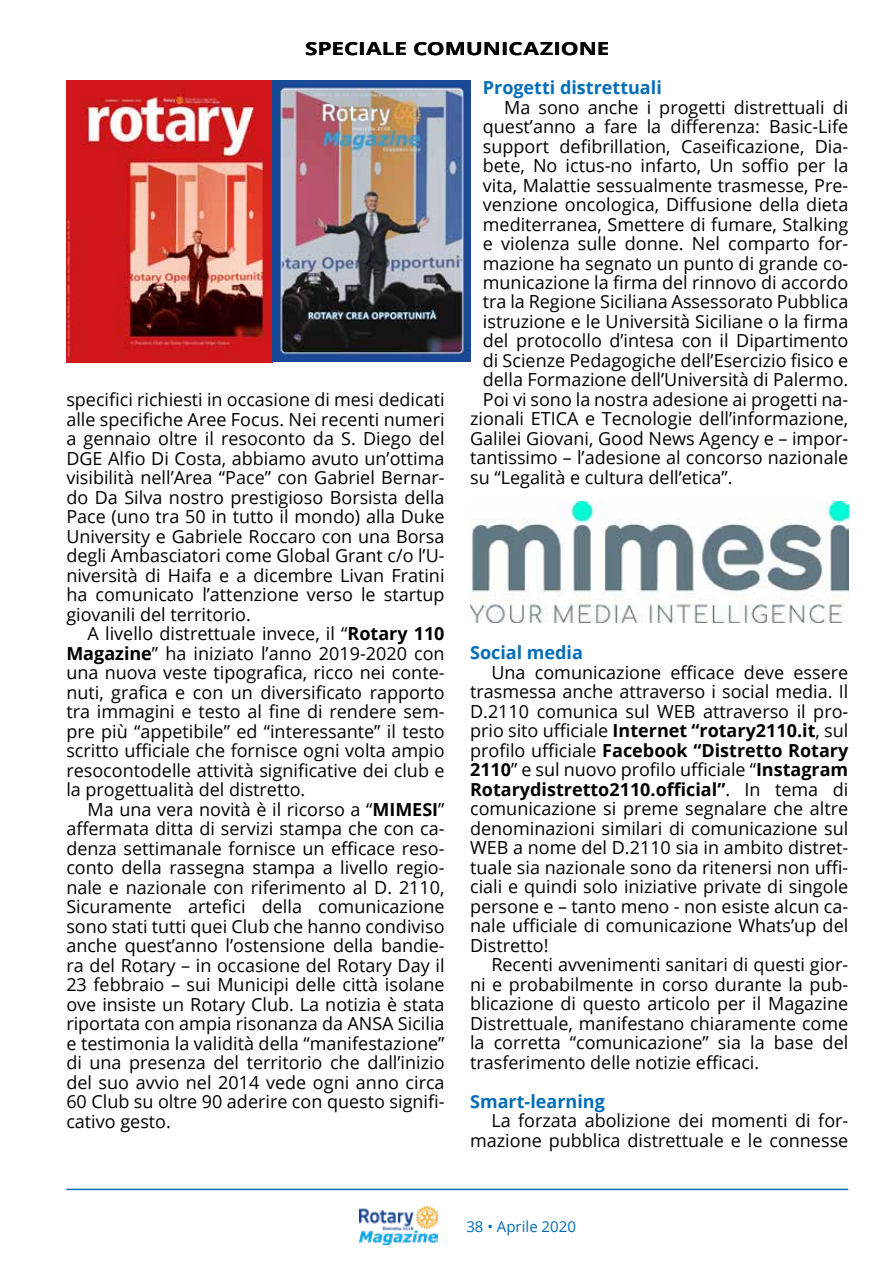
<style>
.page{position:relative;width:893px;height:1263px;background:#fff}
.page>*{position:absolute;margin:0;border:0;box-sizing:border-box;transform-origin:0 0}
.t1{font:18px "Open Sans";color:#000}
.t2{font:700 18px "Open Sans";color:#000}
.t3{font:700 18px "Open Sans";color:#006db8}
.t4{font:700 18px "Open Sans";color:#000;scale:1.25 1}
.t5{font:15px "Open Sans";color:#006db8}
.s1{font-weight:700}
.s2{font-weight:400}
</style>
<div class="page">
<img style="left:359px;top:1206px;width:78px;height:39px">
<hr style="left:66px;top:1189px;width:782px;height:1px;background:#006db8">
<img style="left:66px;top:80px;width:404px;height:282px">
<img style="left:470px;top:502px;width:378px;height:120px">
<p class="t4" style="left:305px;top:36px;width:245px">SPECIALELE COMUNUNICAZIONEE</p>
<p class="t4" style="left:332px;top:36px;width:12px">E</p>
<p class="t4" style="left:540px;top:36px;width:12px">Z</p>
<p class="t1" style="left:66px;top:387px;width:380px">specifici richiesti in occasione di mesi dedicati</p>
<p class="t1" style="left:66px;top:407px;width:380px">alle specifiche Aree Focus. Nei recenti numeri</p>
<p class="t1" style="left:66px;top:426px;width:380px">a gennaio oltre il resoconto da S. Diego del</p>
<p class="t1" style="left:66px;top:446px;width:380px">DGE Alfio Di Costa, abbiamo avuto un’ottima</p>
<p class="t1" style="left:66px;top:465px;width:380px">visibilità nell’Area “Pace” con Gabriel Bernar-</p>
<p class="t1" style="left:66px;top:485px;width:380px">do Da Silva nostro prestigioso Borsista della</p>
<p class="t1" style="left:66px;top:504px;width:380px">Pace (uno tra 50 in tutto il mondo) alla Duke</p>
<p class="t1" style="left:66px;top:524px;width:380px">University e Gabriele Roccaro con una Borsa</p>
<p class="t1" style="left:66px;top:543px;width:380px">degli Ambasciatori come Global Grant c/o l’U-</p>
<p class="t1" style="left:66px;top:563px;width:380px">niversità di Haifa e a dicembre Livan Fratini</p>
<p class="t1" style="left:66px;top:582px;width:380px">ha comunicato l’attenzione verso le startup</p>
<p class="t1" style="left:66px;top:602px;width:186px">giovanili del territorio.</p>
<p class="t1" style="left:88px;top:621px;width:358px">A livello distrettuale invece, il “<span class="s1">Rotary 110</span></p>
<p class="t1" style="left:66px;top:641px;width:380px"><span class="s1">Magazine</span>” ha iniziato l’anno 2019-2020 con</p>
<p class="t1" style="left:66px;top:660px;width:380px">una nuova veste tipografica, ricco nei conte-</p>
<p class="t1" style="left:66px;top:680px;width:380px">nuti, grafica e con un diversificato rapporto</p>
<p class="t1" style="left:66px;top:699px;width:380px">tra immagini e testo al fine di rendere sem-</p>
<p class="t1" style="left:66px;top:719px;width:380px">pre più “appetibile” ed “interessante” il testo</p>
<p class="t1" style="left:66px;top:738px;width:380px">scritto ufficiale che fornisce ogni volta ampio</p>
<p class="t1" style="left:66px;top:758px;width:380px">resocontodelle attività significative dei club e</p>
<p class="t1" style="left:66px;top:777px;width:241px">la progettualità del distretto.</p>
<p class="t1" style="left:88px;top:797px;width:358px">Ma una vera novità è il ricorso a “<span class="s1">MIMESI</span>”</p>
<p class="t1" style="left:66px;top:816px;width:380px">affermata ditta di servizi stampa che con ca-</p>
<p class="t1" style="left:66px;top:836px;width:380px">denza settimanale fornisce un efficace reso-</p>
<p class="t1" style="left:66px;top:855px;width:380px">conto della rassegna stampa a livello regio-</p>
<p class="t1" style="left:66px;top:875px;width:380px">nale e nazionale con riferimento al D. 2110,</p>
<p class="t1" style="left:66px;top:894px;width:380px">Sicuramente artefici della comunicazione</p>
<p class="t1" style="left:66px;top:914px;width:380px">sono stati tutti quei Club che hanno condiviso</p>
<p class="t1" style="left:66px;top:933px;width:380px">anche quest’anno l’ostensione della bandie-</p>
<p class="t1" style="left:66px;top:953px;width:380px">ra del Rotary – in occasione del Rotary Day il</p>
<p class="t1" style="left:66px;top:972px;width:380px">23 febbraio – sui Municipi delle città isolane</p>
<p class="t1" style="left:66px;top:992px;width:380px">ove insiste un Rotary Club. La notizia è stata</p>
<p class="t1" style="left:66px;top:1011px;width:380px">riportata con ampia risonanza da ANSA Sicilia</p>
<p class="t1" style="left:66px;top:1031px;width:380px">e testimonia la validità della “manifestazione”</p>
<p class="t1" style="left:66px;top:1050px;width:380px">di una presenza del territorio che dall’inizio</p>
<p class="t1" style="left:66px;top:1070px;width:380px">del suo avvio nel 2014 vede ogni anno circa</p>
<p class="t1" style="left:66px;top:1089px;width:380px">60 Club su oltre 90 aderire con questo signifi-</p>
<p class="t1" style="left:66px;top:1109px;width:106px">cativo gesto.</p>
<p class="t3" style="left:483px;top:75px;width:180px">Progetti distrettuali</p>
<p class="t1" style="left:504px;top:95px;width:346px">Ma sono anche i progetti distrettuali di</p>
<p class="t1" style="left:483px;top:114px;width:367px">quest’anno a fare la differenza: Basic-Life</p>
<p class="t1" style="left:483px;top:134px;width:367px">support defibrillation, Caseificazione, Dia-</p>
<p class="t1" style="left:483px;top:153px;width:367px">bete, No ictus-no infarto, Un soffio per la</p>
<p class="t1" style="left:483px;top:173px;width:367px">vita, Malattie sessualmente trasmesse, Pre-</p>
<p class="t1" style="left:483px;top:192px;width:367px">venzione oncologica, Diffusione della dieta</p>
<p class="t1" style="left:483px;top:212px;width:367px">mediterranea, Smettere di fumare, Stalking</p>
<p class="t1" style="left:483px;top:231px;width:367px">e violenza sulle donne. Nel comparto for-</p>
<p class="t1" style="left:483px;top:251px;width:367px">mazione ha segnato un punto di grande co-</p>
<p class="t1" style="left:483px;top:270px;width:367px">municazione la firma del rinnovo di accordo</p>
<p class="t1" style="left:483px;top:290px;width:367px">tra la Regione Siciliana Assessorato Pubblica</p>
<p class="t1" style="left:483px;top:309px;width:367px">istruzione e le Università Siciliane o la firma</p>
<p class="t1" style="left:483px;top:329px;width:367px">del protocollo d’intesa con il Dipartimento</p>
<p class="t1" style="left:483px;top:348px;width:367px">di Scienze Pedagogiche dell’Esercizio fisico e</p>
<p class="t1" style="left:483px;top:368px;width:367px">della Formazione dell’Università di Palermo.</p>
<p class="t1" style="left:483px;top:387px;width:367px">Poi vi sono la nostra adesione ai progetti na-</p>
<p class="t1" style="left:470px;top:407px;width:380px">zionali ETICA e Tecnologie dell’informazione,</p>
<p class="t1" style="left:470px;top:426px;width:380px">Galilei Giovani, Good News Agency e – impor-</p>
<p class="t1" style="left:470px;top:446px;width:380px">tantissimo – l’adesione al concorso nazionale</p>
<p class="t1" style="left:470px;top:465px;width:264px">su “Legalità e cultura dell’etica”.</p>
<p class="t3" style="left:470px;top:640px;width:114px">Social media</p>
<p class="t1" style="left:491px;top:660px;width:358px">Una comunicazione efficace deve essere</p>
<p class="t1" style="left:470px;top:680px;width:380px">trasmessa anche attraverso i social media. Il</p>
<p class="t1" style="left:470px;top:699px;width:380px">D.2110 comunica sul WEB attraverso il pro-</p>
<p class="t2" style="left:470px;top:718px;width:380px"><span class="s2">prio sito ufficiale</span> Internet “rotary2110.it<span class="s2">, sul</span></p>
<p class="t2" style="left:470px;top:738px;width:380px"><span class="s2">profilo ufficiale</span> Facebook “Distretto Rotary</p>
<p class="t1" style="left:470px;top:758px;width:380px"><span class="s1">2110</span>” e sul nuovo profilo ufficiale “<span class="s1">Instagram</span></p>
<p class="t2" style="left:470px;top:777px;width:380px">Rotarydistretto2110.official”<span class="s2">. In tema di</span></p>
<p class="t1" style="left:470px;top:796px;width:380px">comunicazione si preme segnalare che altre</p>
<p class="t1" style="left:470px;top:816px;width:380px">denominazioni similari di comunicazione sul</p>
<p class="t1" style="left:470px;top:835px;width:380px">WEB a nome del D.2110 sia in ambito distret-</p>
<p class="t1" style="left:470px;top:855px;width:380px">tuale sia nazionale sono da ritenersi non uffi-</p>
<p class="t1" style="left:470px;top:874px;width:380px">ciali e quindi solo iniziative private di singole</p>
<p class="t1" style="left:470px;top:894px;width:380px">persone e – tanto meno - non esiste alcun ca-</p>
<p class="t1" style="left:470px;top:913px;width:380px">nale ufficiale di comunicazione Whats’up del</p>
<p class="t1" style="left:470px;top:933px;width:80px">Distretto!</p>
<p class="t1" style="left:491px;top:952px;width:358px">Recenti avvenimenti sanitari di questi gior-</p>
<p class="t1" style="left:470px;top:972px;width:380px">ni e probabilmente in corso durante la pub-</p>
<p class="t1" style="left:470px;top:991px;width:380px">blicazione di questo articolo per il Magazine</p>
<p class="t1" style="left:470px;top:1011px;width:380px">Distrettuale, manifestano chiaramente come</p>
<p class="t1" style="left:470px;top:1030px;width:380px">la corretta “comunicazione” sia la base del</p>
<p class="t1" style="left:470px;top:1050px;width:291px">trasferimento delle notizie efficaci.</p>
<p class="t3" style="left:470px;top:1089px;width:136px">Smart-learning</p>
<p class="t1" style="left:491px;top:1108px;width:358px">La forzata abolizione dei momenti di for-</p>
<p class="t1" style="left:470px;top:1128px;width:380px">mazione pubblica distrettuale e le connesse</p>
<p class="t5" style="left:466px;top:1216px;width:111px">38 • Aprile 2020</p>
</div>
